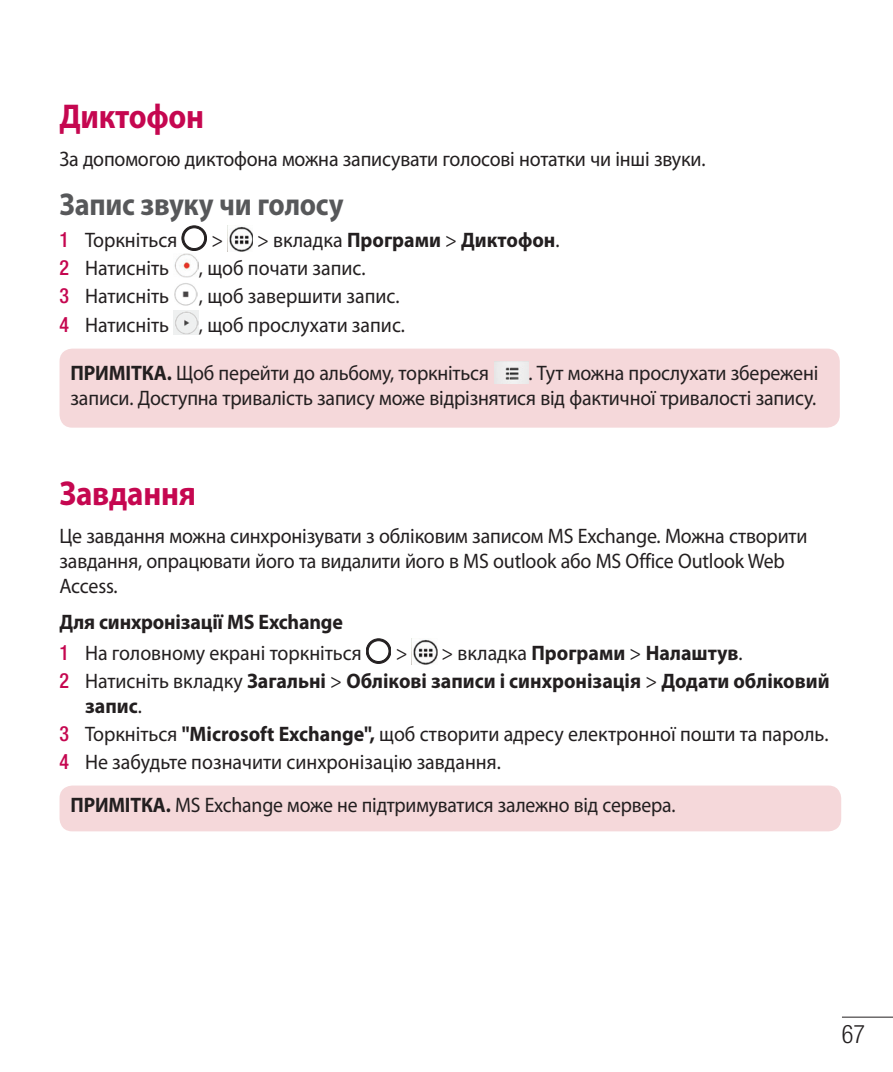
<style>
.page{position:relative;width:893px;height:1072px;background:#fff}
.page>*{position:absolute;margin:0;border:0;box-sizing:border-box;transform-origin:0 0}
.M_head_02{font:700 34.5px "Myriad Pro";letter-spacing:-.01em;color:#c50750;scale:.9 1}
.M_head_03{font:700 31.5px "Myriad Pro";letter-spacing:-.01em;color:#57585a;scale:.9 1}
.t1{font:300 condensed 25.5px "Helvetica Neue LT Pro";color:#231f20;scale:.95 1}
.main{font:21px/25.2px "Myriad Pro";letter-spacing:-.01em;color:#231f20;text-align:right;scale:.95 1}
.main_Num{font:21px "Myriad Pro";color:#231f20;scale:.95 1}
.main_Num-2{font:700 21px/25.2px "Myriad Pro";color:#231f20;scale:.95 1}
.main-2{font:21px "Myriad Pro";letter-spacing:-.01em;color:#231f20;scale:.94 1}
.main-3{font:700 21px "Myriad Pro";letter-spacing:-.01em;color:#231f20;scale:.95 1}
.s1{font-family:"Helvetica Neue LT Pro";font-weight:500;font-stretch:condensed;color:#c50750}
.s2{font-weight:400}
.s3{font-weight:700}
</style>
<div class="page">
<hr style="left:842px;top:1016px;width:51px;height:1px;background:#231f20">
<svg style="left:182px;top:226px;width:25px;height:24px"></svg>
<img style="left:229px;top:226px;width:24px;height:25px">
<img style="left:174px;top:254px;width:24px;height:24px">
<img style="left:174px;top:283px;width:24px;height:23px">
<img style="left:173px;top:310px;width:25px;height:24px">
<div style="left:60px;top:348px;width:780px;height:79px;background:#f5d8da;border-radius:13px"></div>
<img style="left:495px;top:361px;width:34px;height:22px">
<svg style="left:366px;top:638px;width:25px;height:25px"></svg>
<img style="left:413px;top:639px;width:24px;height:25px">
<div style="left:60px;top:785px;width:781px;height:46px;background:#f5d8da;border-radius:13px"></div>
<p class="M_head_02" style="left:60px;top:94px;width:162px">Диктофон</p>
<p class="main" style="left:60px;top:146px;width:681px">За допомогою диктофона можна записувати голосові нотатки чи інші звуки.</p>
<p class="M_head_03" style="left:60px;top:184px;width:317px">Запис звуку чи голосу</p>
<p class="main_Num" style="left:60px;top:227px;width:126px"><span class="s1">1</span> Торкніться</p>
<p class="main_Num-2" style="left:211px;top:227px;width:368px"><span class="s2">&gt; &gt; вкладка</span> Програми <span class="s2">&gt;</span> Диктофон<span class="s2">.</span></p>
<p class="main_Num" style="left:60px;top:255px;width:117px"><span class="s1">2</span> Натисніть</p>
<p class="main_Num" style="left:199px;top:255px;width:177px">, щоб почати запис.</p>
<p class="main_Num" style="left:60px;top:283px;width:117px"><span class="s1">3</span> Натисніть</p>
<p class="main_Num" style="left:199px;top:283px;width:213px">, щоб завершити запис.</p>
<p class="main_Num" style="left:60px;top:311px;width:117px"><span class="s1">4</span> Натисніть</p>
<p class="main_Num" style="left:199px;top:311px;width:218px">, щоб прослухати запис.</p>
<p class="main" style="left:71px;top:360px;width:442px"><span class="s3">ПРИМІТКА.</span> Щоб перейти до альбому, торкніться</p>
<p class="main" style="left:71px;top:360px;width:789px">. Тут можна прослухати збережені<br>записи. Доступна тривалість запису може відрізнятися від фактичної тривалості запису.</p>
<p class="M_head_02" style="left:60px;top:470px;width:153px">Завдання</p>
<p class="main" style="left:60px;top:523px;width:789px;text-align:left">Це завдання можна синхронізувати з обліковим записом MS Exchange. Можна створити завдання, опрацювати його та видалити його в MS outlook або MS Office Outlook Web<br>Access.</p>
<p class="main-3" style="left:60px;top:608px;width:300px">Для синхронізації MS Exchange</p>
<p class="main_Num" style="left:60px;top:640px;width:320px"><span class="s1">1</span> На головному екрані торкніться</p>
<p class="main_Num-2" style="left:396px;top:639px;width:367px"><span class="s2">&gt; &gt; вкладка</span> Програми <span class="s2">&gt;</span> Налаштув<span class="s2">.</span></p>
<p class="main_Num-2" style="left:85px;top:667px;width:785px;text-indent:-26px"><span class="s1">2</span> <span class="s2">Натисніть вкладку</span> Загальні <span class="s2">&gt;</span> Облікові записи і синхронізація <span class="s2">&gt;</span> Додати обліковий запис<span class="s2">.</span></p>
<p class="main_Num" style="left:60px;top:720px;width:811px"><span class="s1">3</span> Торкніться <span class="s3">"Microsoft Exchange",</span> щоб створити адресу електронної пошти та пароль.</p>
<p class="main_Num" style="left:60px;top:748px;width:466px"><span class="s1">4</span> Не забудьте позначити синхронізацію завдання.</p>
<p class="main-2" style="left:71px;top:792px;width:645px"><span class="s3">ПРИМІТКА.</span> MS Exchange може не підтримуватися залежно від сервера.</p>
<p class="t1" style="left:842px;top:1019px;width:26px">67</p>
</div>
